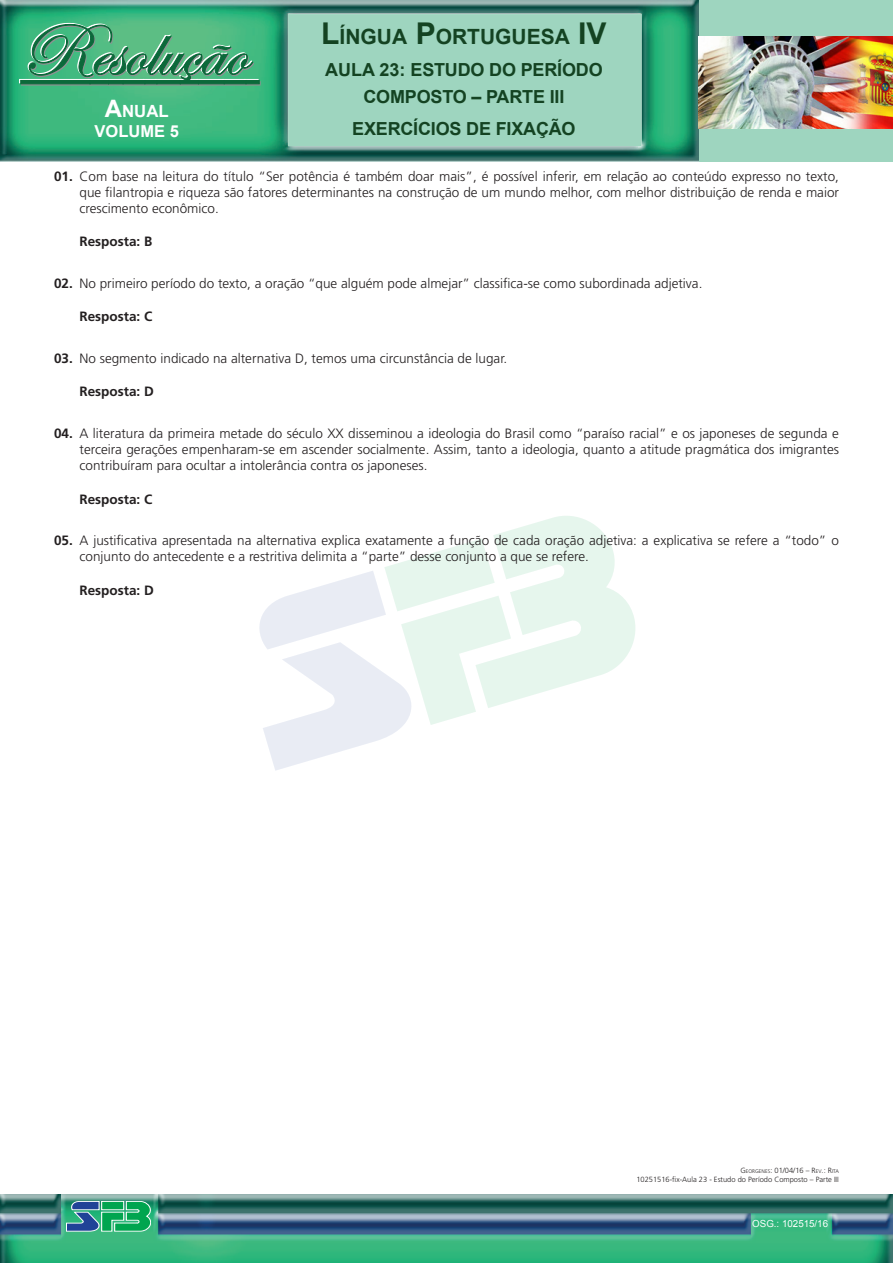
<style>
.page{position:relative;width:893px;height:1263px;background:#fff}
.page>*{position:absolute;margin:0;border:0;box-sizing:border-box;transform-origin:0 0}
.t1{font:700 21px "Arial";color:#144322}
.t2{font:700 18px/31.8px "Arial";letter-spacing:-.01em;color:#144322}
.t3{font:700 16.8px "Arial";color:#fff}
.t4{font:700 16.5px "Arial";color:#fff}
.Exercício_chamada{font:300 13.5px/16.2px "Frutiger";color:#231f20;text-align:justify}
.Exercício_chamada-2{font:700 13.5px "Frutiger";color:#231f20}
.t5{font:9.75px "Arial";color:#fff}
.t6{font:300 7.5px "Frutiger";color:#231f20}
.t7{font:300 7.5px "Frutiger";color:#231f20}
.s1{font-size:24px}
.s2{font-style:inherit}
.s3{font-size:30px}
.s4{font-weight:700}
.s5{font-size:5.25px}
</style>
<div class="page">
<div style="left:0;top:0;width:893px;height:162px;background:#9ed5bf"></div>
<img style="left:0;top:0;width:698px;height:162px">
<img style="left:698px;top:37px;width:195px;height:91px">
<div style="left:19px;top:79px;width:70px;height:4px;border:1px solid #fff"></div>
<svg style="left:20px;top:23px;width:240px;height:62px"></svg>
<div style="left:224px;top:80px;width:22px;height:4px;border:1px solid #0b693a"></div>
<div style="left:246px;top:80px;width:14px;height:4px;border:1px solid #0b693a"></div>
<img style="left:0;top:1195px;width:893px;height:68px">
<svg style="left:66px;top:1201px;width:85px;height:30px"></svg>
<svg style="left:259px;top:516px;width:376px;height:255px"></svg>
<p class="t3" style="left:105px;top:100px;width:64px"><span class="s1">A</span>NUAL</p>
<p class="t4" style="left:95px;top:120px;width:86px">VOLUME <span class="s2">5</span></p>
<h1 class="t1" style="left:321px;top:23px;width:287px"><span class="s3">L</span>ÍNGUA <span class="s3">P</span>ORTUGUESA <span class="s3">IV</span></h1>
<h2 class="t2" style="left:325px;top:54px;width:98px">AU LA 23: ESTU</h2>
<h2 class="t2" style="left:458px;top:54px;width:87px">DO DO PERÍO</h2>
<h2 class="t2" style="left:576px;top:54px;width:27px">DO</h2>
<h2 class="t2" style="left:363px;top:82px;width:67px">COMPOSTO</h2>
<h2 class="t2" style="left:471px;top:82px;width:39px">– PARTE</h2>
<h2 class="t2" style="left:352px;top:82px;width:223px;text-indent:198px">III<br>EXERCÍCIOS DE FIXAÇÃO</h2>
<p class="Exercício_chamada" style="left:80px;top:168px;width:761px;text-indent:-26px"><span class="s4">01.</span> Com base na leitura do título “Ser potência é também doar mais”, é possível inferir, em relação ao conteúdo expresso no texto, que filantropia e riqueza são fatores determinantes na construção de um mundo melhor, com melhor distribuição de renda e maior crescimento econômico.</p>
<p class="Exercício_chamada-2" style="left:80px;top:234px;width:74px">Resposta: B</p>
<p class="Exercício_chamada" style="left:54px;top:275px;width:650px"><span class="s4">02.</span> No primeiro período do texto, a oração “que alguém pode almejar” classifica-se como subordinada adjetiva.</p>
<p class="Exercício_chamada-2" style="left:80px;top:309px;width:74px">Resposta: C</p>
<p class="Exercício_chamada" style="left:54px;top:350px;width:455px"><span class="s4">03.</span> No segmento indicado na alternativa D, temos uma circunstância de lugar.</p>
<p class="Exercício_chamada-2" style="left:80px;top:384px;width:76px">Resposta: D</p>
<p class="Exercício_chamada" style="left:80px;top:425px;width:761px;text-indent:-26px"><span class="s4">04.</span> A literatura da primeira metade do século XX disseminou a ideologia do Brasil como “paraíso racial” e os japoneses de segunda e terceira gerações empenharam-se em ascender socialmente. Assim, tanto a ideologia, quanto a atitude pragmática dos imigrantes contribuíram para ocultar a intolerância contra os japoneses.</p>
<p class="Exercício_chamada-2" style="left:80px;top:491px;width:74px">Resposta: C</p>
<p class="Exercício_chamada" style="left:80px;top:532px;width:761px;text-indent:-26px"><span class="s4">05.</span> A justificativa apresentada na alternativa explica exatamente a função de cada oração adjetiva: a explicativa se refere a “todo” o conjunto do antecedente e a restritiva delimita a “parte” desse conjunto a que se refere.</p>
<p class="Exercício_chamada-2" style="left:80px;top:582px;width:76px">Resposta: D</p>
<p class="t7" style="left:740px;top:1166px;width:100px">G<span class="s5">EORGENES</span>: 01/04/16 – R<span class="s5">EV</span>.: R<span class="s5">ITA</span></p>
<p class="t6" style="left:636px;top:1175px;width:204px">10251516-fix-Aula 23 - Estudo do Período Composto – Parte III</p>
<p class="t5" style="left:752px;top:1217px;width:77px">OSG.: 102515/16</p>
</div>
